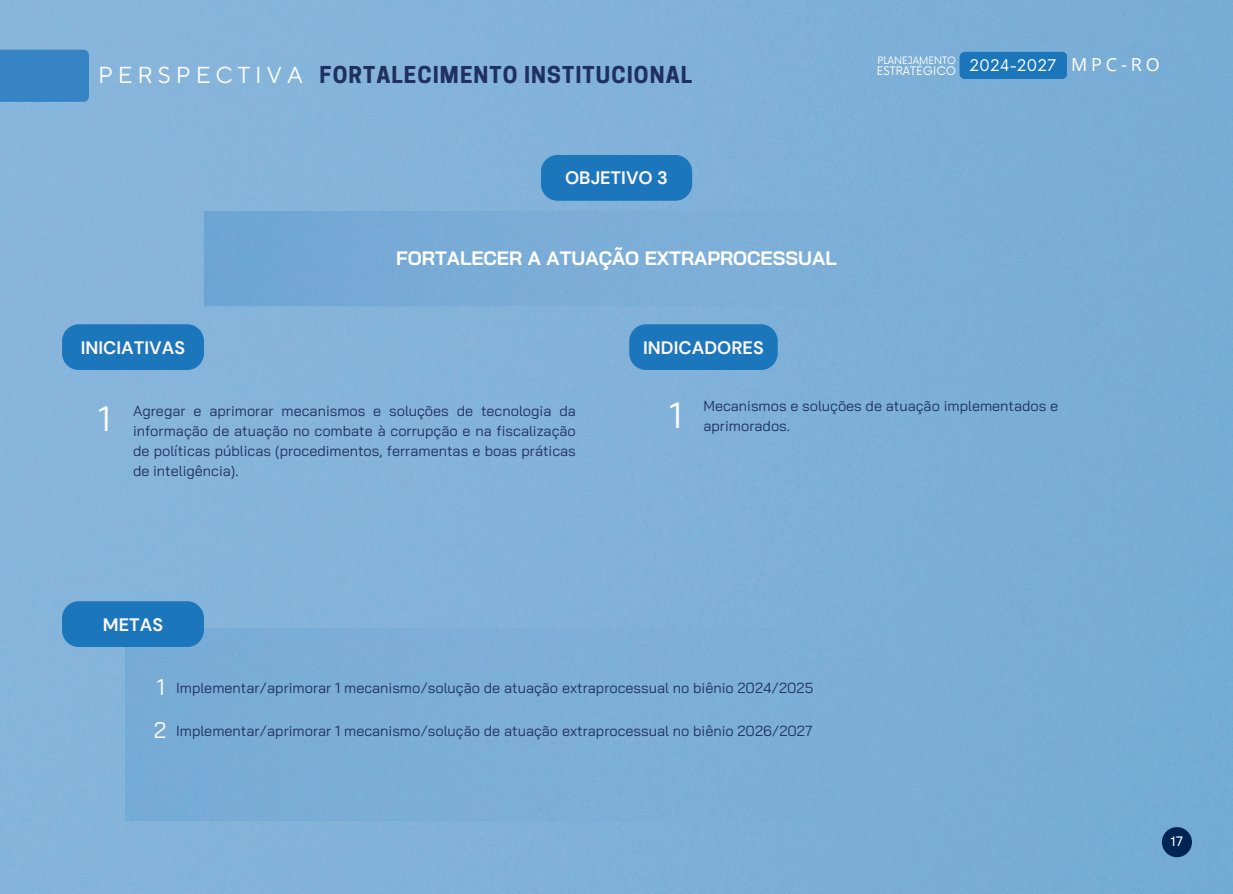
<style>
.page{position:relative;width:1233px;height:894px;background:#fff}
.page>*{position:absolute;margin:0;border:0;box-sizing:border-box;transform-origin:0 0}
.t1{font:36.3px "Bai Jamjuree";color:#fff}
.t2{font:35.1px "Bai Jamjuree";color:#fff}
.t3{font:700 21.75px "Cooper Hewitt";letter-spacing:.05em;color:#1f3061}
.t4{font:700 19.35px "Bai Jamjuree";color:#fff}
.t5{font:700 18px "DM Sans";color:#faf5f9}
.t6{font:14.55px/20px "Bai Jamjuree";color:#1f3061;text-align:justify}
.t7{font:13.65px "Garet";color:#fff}
.t8{font:11.55px "Now";color:#fff}
.t9{font:9.9px "Now";color:#fff}
.s1{font-family:"TT Norms Pro";font-weight:400;font-size:22.95px;color:#fff}
.s2{font-size:22.5px;color:#fff}
</style>
<div class="page">
<img style="left:0;top:0;width:1233px;height:893px">
<div style="left:541px;top:155px;width:151px;height:46px;background:#1b76bb;border-radius:17px"></div>
<div style="left:62px;top:324px;width:142px;height:46px;background:#1b76bb;border-radius:17px"></div>
<div style="left:629px;top:324px;width:149px;height:46px;background:#1b76bb;border-radius:17px"></div>
<div style="left:125px;top:628px;width:929px;height:192px;background:#7baed7"></div>
<div style="left:62px;top:601px;width:142px;height:45px;background:#1b76bb;border-radius:17px"></div>
<div style="left:204px;top:211px;width:873px;height:96px;background:#7aadd7"></div>
<div style="left:0;top:50px;width:89px;height:52px;background:#3784c5"></div>
<div style="left:960px;top:52px;width:107px;height:27px;background:#1b76bb;border-radius:5px"></div>
<div style="left:1162px;top:826px;width:30px;height:31px;background:#002454;border-radius:50%"></div>
<h3 class="t3" style="left:98px;top:62px;width:596px"><span class="s1">P E R S P E C T I V A</span> FORTALECIMENTO INSTITUCIONAL</h3>
<p class="t5" style="left:565px;top:167px;width:104px">OBJETIVO 3</p>
<h3 class="t4" style="left:396px;top:247px;width:442px">FORTALECER A ATUAÇÃO EXTRAPROCESSUAL</h3>
<p class="t5" style="left:81px;top:336px;width:106px">INICIATIVAS</p>
<p class="t5" style="left:643px;top:336px;width:122px">INDICADORES</p>
<p class="t9" style="left:878px;top:52px;width:80px">PLANEJAMENTO</p>
<p class="t8" style="left:877px;top:62px;width:284px">ESTRATÉGICO <sup>2024-2027</sup> <sup>M</sup> <sup>P</sup> <sup>C</sup> <sup>-</sup> <sup>R</sup> <sup>O</sup></p>
<h2 class="t2" style="left:98px;top:388px;width:14px">1</h2>
<p class="t6" style="left:703px;top:396px;width:356px">Mecanismos e soluções de atuação implementados e</p>
<h1 class="t1" style="left:669px;top:384px;width:14px">1</h1>
<p class="t6" style="left:133px;top:401px;width:444px">Agregar e aprimorar mecanismos e soluções de tecnologia da informação de atuação no combate à corrupção e na fiscalização de políticas públicas (procedimentos, ferramentas e boas práticas de inteligência).</p>
<p class="t6" style="left:703px;top:416px;width:88px">aprimorados.</p>
<p class="t5" style="left:103px;top:612px;width:62px">METAS</p>
<p class="t6" style="left:157px;top:677px;width:658px"><span class="s2">1</span> Implementar/aprimorar 1 mecanismo/solução de atuação extraprocessual no biênio 2024/2025</p>
<p class="t6" style="left:154px;top:720px;width:660px"><span class="s2">2</span> Implementar/aprimorar 1 mecanismo/solução de atuação extraprocessual no biênio 2026/2027</p>
<p class="t7" style="left:1171px;top:832px;width:14px">17</p>
</div>
